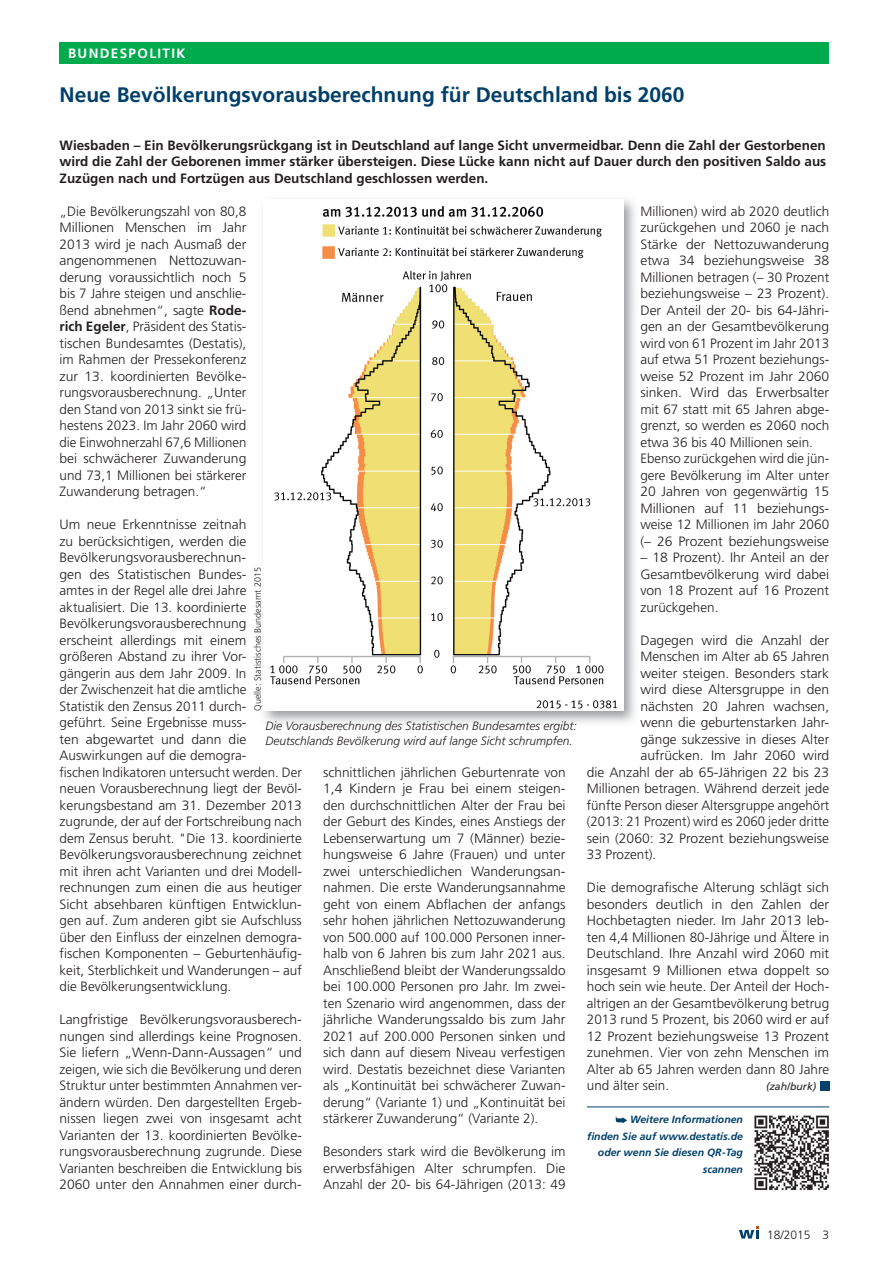
<style>
.page{position:relative;width:893px;height:1263px;background:#fff}
.page>*{position:absolute;margin:0;border:0;box-sizing:border-box;transform-origin:0 0}
.t1{font:700 21px "Frutiger";color:#00406a}
.t2{font:300 13.5px/16.5px "Frutiger";color:#231f20;text-align:justify}
.t3{font:700 13.5px/16.5px "Frutiger";color:#231f20;text-align:justify}
.t4{font:700 13.5px "Frutiger";letter-spacing:.1em;color:#fff}
.t5{font:italic 300 12px/15px "Frutiger";color:#231f20}
.t6{font:300 12px "Frutiger";color:#231f20}
.t7{font:italic 700 10.5px/16.5px "Frutiger";color:#00406a;text-align:right}
.t8{font:italic 10.5px "Frutiger";color:#231f20}
.t9{font:300 9px "Frutiger";color:#231f20}
.s1{font-weight:700}
</style>
<div class="page">
<div style="left:60px;top:43px;width:769px;height:21px;background:#00ab4d"></div>
<hr style="left:587px;top:1106px;width:242px;height:1px;background:#00406a">
<div style="left:820px;top:1081px;width:9px;height:9px;background:#00406a"></div>
<svg style="left:616px;top:1116px;width:11px;height:7px"></svg>
<img style="left:263px;top:199px;width:372px;height:524px">
<img style="left:263px;top:199px;width:360px;height:512px">
<img style="left:754px;top:1115px;width:75px;height:76px">
<svg style="left:739px;top:1226px;width:20px;height:12px"></svg>
<p class="t4" style="left:68px;top:46px;width:119px">BUNDESPOLITIK</p>
<h1 class="t1" style="left:60px;top:83px;width:627px">Neue Bevölkerungsvorausberechnung für Deutschland bis 2060</h1>
<p class="t3" style="left:60px;top:137px;width:768px">Wiesbaden – Ein Bevölkerungsrückgang ist in Deutschland auf lange Sicht unvermeidbar. Denn die Zahl der Gestorbenen wird die Zahl der Geborenen immer stärker übersteigen. Diese Lücke kann nicht auf Dauer durch den positiven Saldo aus Zuzügen nach und Fortzügen aus Deutschland geschlossen werden.</p>
<p class="t2" style="left:60px;top:203px;width:188px">„Die Bevölkerungszahl von 80,8<br>Millionen Menschen im Jahr 2013 wird je nach Ausmaß der angenommenen Nettozuwan&shy;derung voraussichtlich noch 5 bis 7 Jahre steigen und anschlie&shy;ßend abnehmen“, sagte <span class="s1">Rode&shy;rich Egeler</span>, Präsident des Statis&shy;tischen Bundesamtes (Destatis), im Rahmen der Pressekonferenz zur 13. koordinierten Bevölke&shy;rungsvorausberechnung. „Unter den Stand von 2013 sinkt sie frü&shy;hestens 2023. Im Jahr 2060 wird die Einwohnerzahl 67,6 Millionen bei schwächerer Zuwanderung und 73,1 Millionen bei stärkerer Zuwanderung betragen.“</p>
<p class="t2" style="left:60px;top:517px;width:244px;text-align:left">Um neue Erkenntnisse zeitnah<br>zu berücksichtigen, werden die Bevölkerungsvorausberechnun-<br>gen des Statistischen Bundes-<br>amtes in der Regel alle drei Jahre aktualisiert. Die 13. koordinierte Bevölkerungsvorausberechnung erscheint allerdings mit einem größeren Abstand zu ihrer Vor-<br>gängerin aus dem Jahr 2009. In<br>der Zwischenzeit hat die amtliche<br>Statistik den Zensus 2011 durch-<br>geführt. Seine Ergebnisse muss-<br>ten abgewartet und dann die Auswirkungen auf die demogra-<br>fischen Indikatoren untersucht werden. Der neuen Vorausberechnung liegt der Bevöl&shy;kerungsbestand am 31. Dezember 2013 zugrunde, der auf der Fortschreibung nach dem Zensus beruht. "Die 13. koordinierte Bevölkerungsvorausberechnung zeichnet mit ihren acht Varianten und drei Modell&shy;rechnungen zum einen die aus heutiger Sicht absehbaren künftigen Entwicklun&shy;gen auf. Zum anderen gibt sie Aufschluss über den Einfluss der einzelnen demogra&shy;fischen Komponenten – Geburtenhäufig&shy;keit, Sterblichkeit und Wanderungen – auf die Bevölkerungsentwicklung.</p>
<p class="t2" style="left:60px;top:1012px;width:244px">Langfristige Bevölkerungsvorausberech&shy;nungen sind allerdings keine Prognosen.<br>Sie liefern „Wenn-Dann-Aussagen“ und zeigen, wie sich die Bevölkerung und deren Struktur unter bestimmten Annahmen ver&shy;ändern würden. Den dargestellten Ergeb&shy;nissen liegen zwei von insgesamt acht Varianten der 13. koordinierten Bevölke&shy;rungsvorausberechnung zugrunde. Diese Varianten beschreiben die Entwicklung bis 2060 unter den Annahmen einer durch-</p>
<p class="t2" style="left:640px;top:203px;width:190px;text-align:left">Millionen) wird ab 2020 deutlich zurückgehen und 2060 je nach<br>Stärke der Nettozuwanderung etwa 34 beziehungsweise 38<br>Millionen betragen (– 30 Prozent beziehungsweise – 23 Prozent).<br>Der Anteil der 20- bis 64-Jähri&shy;gen an der Gesamtbevölkerung wird von 61 Prozent im Jahr 2013 auf etwa 51 Prozent beziehungs&shy;weise 52 Prozent im Jahr 2060 sinken. Wird das Erwerbsalter mit 67 statt mit 65 Jahren abge&shy;grenzt, so werden es 2060 noch etwa 36 bis 40 Millionen sein.<br>Ebenso zurückgehen wird die jün&shy;gere Bevölkerung im Alter unter<br>20 Jahren von gegenwärtig 15<br>Millionen auf 11 beziehungs&shy;weise 12 Millionen im Jahr 2060 (– 26 Prozent beziehungsweise</p>
<p class="t2" style="left:640px;top:550px;width:190px">– 18 Prozent). Ihr Anteil an der Gesamtbevölkerung wird dabei von 18 Prozent auf 16 Prozent zurückgehen.</p>
<p class="t2" style="left:640px;top:632px;width:190px">Dagegen wird die Anzahl der</p>
<p class="t2" style="left:640px;top:649px;width:190px">Menschen im Alter ab 65 Jahren</p>
<p class="t2" style="left:640px;top:665px;width:190px">weiter steigen. Besonders stark</p>
<p class="t2" style="left:640px;top:682px;width:190px">wird diese Altersgruppe in den</p>
<p class="t2" style="left:640px;top:698px;width:190px">nächsten 20 Jahren wachsen,</p>
<p class="t2" style="left:640px;top:715px;width:190px">wenn die geburtenstarken Jahr-</p>
<p class="t2" style="left:640px;top:731px;width:190px">gänge sukzessive in dieses Alter</p>
<p class="t2" style="left:640px;top:748px;width:190px">aufrücken. Im Jahr 2060 wird</p>
<p class="t2" style="left:587px;top:764px;width:244px">die Anzahl der ab 65-Jährigen 22 bis 23</p>
<p class="t2" style="left:587px;top:781px;width:244px">Millionen betragen. Während derzeit jede</p>
<p class="t2" style="left:587px;top:797px;width:244px">fünfte Person dieser Altersgruppe angehört</p>
<p class="t2" style="left:587px;top:814px;width:244px">(2013: 21 Prozent) wird es 2060 jeder dritte</p>
<p class="t2" style="left:587px;top:830px;width:244px">sein (2060: 32 Prozent beziehungsweise</p>
<p class="t2" style="left:587px;top:847px;width:71px">33 Prozent).</p>
<p class="t2" style="left:587px;top:880px;width:244px">Die demografische Alterung schlägt sich besonders deutlich in den Zahlen der Hochbetagten nieder. Im Jahr 2013 leb&shy;ten 4,4 Millionen 80-Jährige und Ältere in Deutschland. Ihre Anzahl wird 2060 mit insgesamt 9 Millionen etwa doppelt so hoch sein wie heute. Der Anteil der Hoch&shy;altrigen an der Gesamtbevölkerung betrug 2013 rund 5 Prozent, bis 2060 wird er auf 12 Prozent beziehungsweise 13 Prozent zunehmen. Vier von zehn Menschen im Alter ab 65 Jahren werden dann 80 Jahre und älter sein.</p>
<p class="t9" style="left:252px;top:711px;width:145px;rotate:-90deg">Quelle: Statistisches Bundesamt 2015</p>
<p class="t5" style="left:265px;top:718px;width:313px">Die Vorausberechnung des Statistischen Bundesamtes ergibt:<br>Deutschlands Bevölkerung wird auf lange Sicht schrumpfen.</p>
<p class="t2" style="left:323px;top:764px;width:244px">schnittlichen jährlichen Geburtenrate von 1,4 Kindern je Frau bei einem steigen&shy;den durchschnittlichen Alter der Frau bei der Geburt des Kindes, eines Anstiegs der Lebenserwartung um 7 (Männer) bezie&shy;hungsweise 6 Jahre (Frauen) und unter zwei unterschiedlichen Wanderungsan&shy;nahmen. Die erste Wanderungsannahme geht von einem Abflachen der anfangs sehr hohen jährlichen Nettozuwanderung von 500.000 auf 100.000 Personen inner&shy;halb von 6 Jahren bis zum Jahr 2021 aus.<br>Anschließend bleibt der Wanderungssaldo bei 100.000 Personen pro Jahr. Im zwei&shy;ten Szenario wird angenommen, dass der jährliche Wanderungssaldo bis zum Jahr 2021 auf 200.000 Personen sinken und sich dann auf diesem Niveau verfestigen wird. Destatis bezeichnet diese Varianten als „Kontinuität bei schwächerer Zuwan&shy;derung“ (Variante 1) und „Kontinuität bei stärkerer Zuwanderung“ (Variante 2).</p>
<p class="t2" style="left:323px;top:1144px;width:244px">Besonders stark wird die Bevölkerung im erwerbsfähigen Alter schrumpfen. Die Anzahl der 20- bis 64-Jährigen (2013: 49</p>
<p class="t8" style="left:766px;top:1081px;width:52px">(zah/burk)</p>
<p class="t7" style="left:587px;top:1111px;width:157px">Weitere Informationen<br>finden Sie auf www.destatis.de oder wenn Sie diesen QR-Tag scannen</p>
<p class="t6" style="left:767px;top:1227px;width:64px">18/2015 3</p>
</div>
